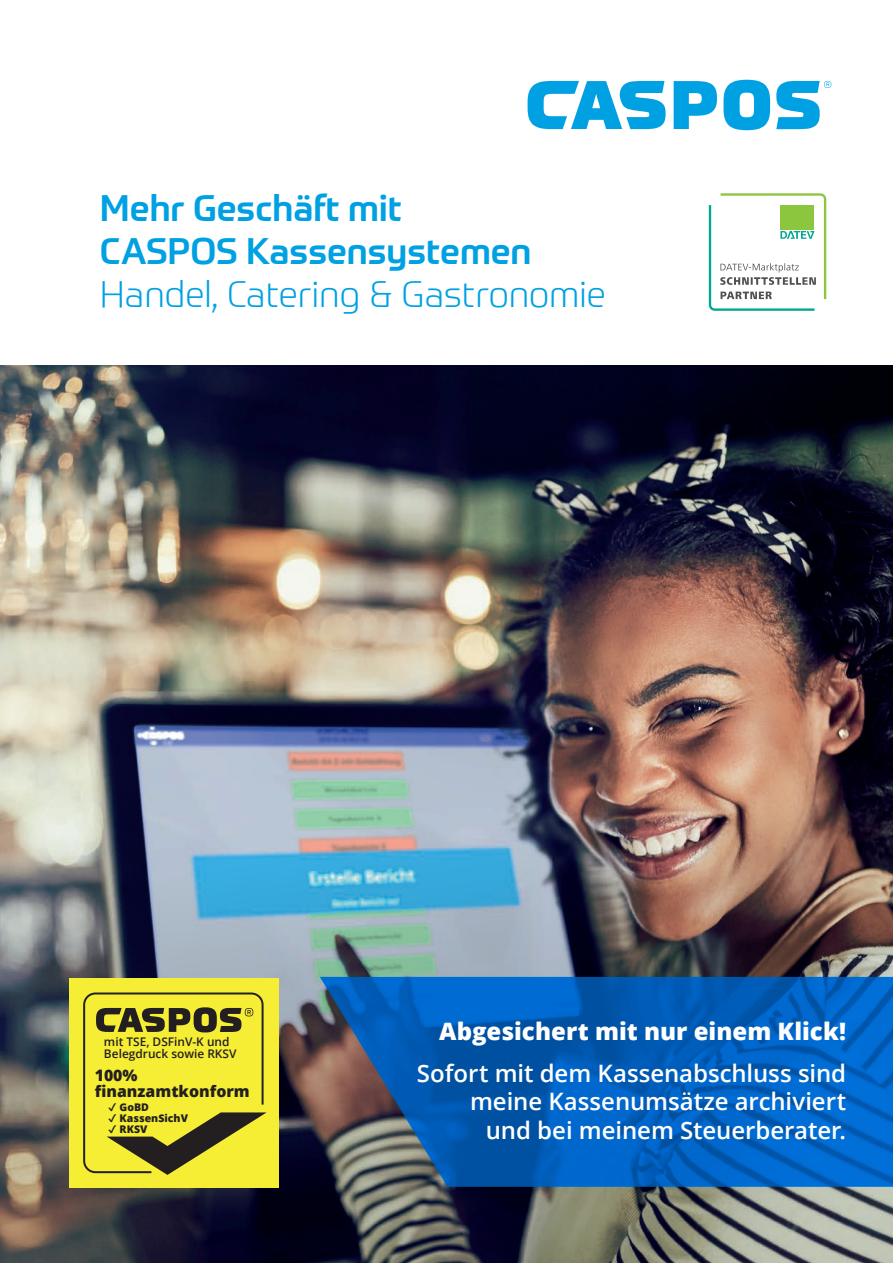
<style>
.page{position:relative;width:893px;height:1263px;background:#fff}
.page>*{position:absolute;margin:0;border:0;box-sizing:border-box;transform-origin:0 0}
.t1{font:500 36px/43.2px "Prometo";color:#00a1e3}
.t2{font:300 36px "Prometo";color:#00a1e3}
.t3{font:600 24px/28.8px "Open Sans";color:#fff;text-align:right}
.t4{font:800 24px "Open Sans";color:#fff}
.t5{font:800 15.9px/15.9px "Open Sans";color:#231f20}
.t6{font:600 11.85px/11.9px "Open Sans";color:#231f20}
.t7{font:800 10.5px "Open Sans";color:#231f20}
</style>
<div class="page">
<img style="left:0;top:366px;width:893px;height:379px">
<img style="left:0;top:745px;width:893px;height:518px">
<svg style="left:320px;top:977px;width:573px;height:210px;background:#0c5fb1"></svg>
<div style="left:69px;top:978px;width:210px;height:210px;background:#f5ee35"></div>
<svg style="left:83px;top:992px;width:184px;height:183px"></svg>
<svg style="left:709px;top:193px;width:117px;height:118px"></svg>
<svg style="left:528px;top:81px;width:138px;height:48px"></svg>
<svg style="left:674px;top:81px;width:43px;height:48px"></svg>
<svg style="left:723px;top:80px;width:47px;height:50px"></svg>
<svg style="left:776px;top:81px;width:55px;height:48px"></svg>
<h1 class="t1" style="left:100px;top:186px;width:433px">Mehr Geschäft mit<br>CASPOS Kassensystemen</h1>
<h1 class="t2" style="left:100px;top:273px;width:508px">Handel, Catering &amp; Gastronomie</h1>
<p class="t6" style="left:104px;top:1036px;width:134px">mit TSE, DSFinV-K und<br>Belegdruck sowie RKSV</p>
<p class="t5" style="left:95px;top:1066px;width:157px">100% finanzamtkonform</p>
<p class="t7" style="left:108px;top:1099px;width:42px">✔ GoBD</p>
<p class="t7" style="left:108px;top:1110px;width:81px">✔ KassenSichV</p>
<p class="t7" style="left:108px;top:1121px;width:41px">✔ RKSV</p>
<p class="t4" style="left:439px;top:1013px;width:409px">Abgesichert mit nur einem Klick!</p>
<p class="t3" style="left:417px;top:1058px;width:431px">Sofort mit dem Kassenabschluss sind meine Kassenumsätze archiviert<br>und bei meinem Steuerberater.</p>
</div>
